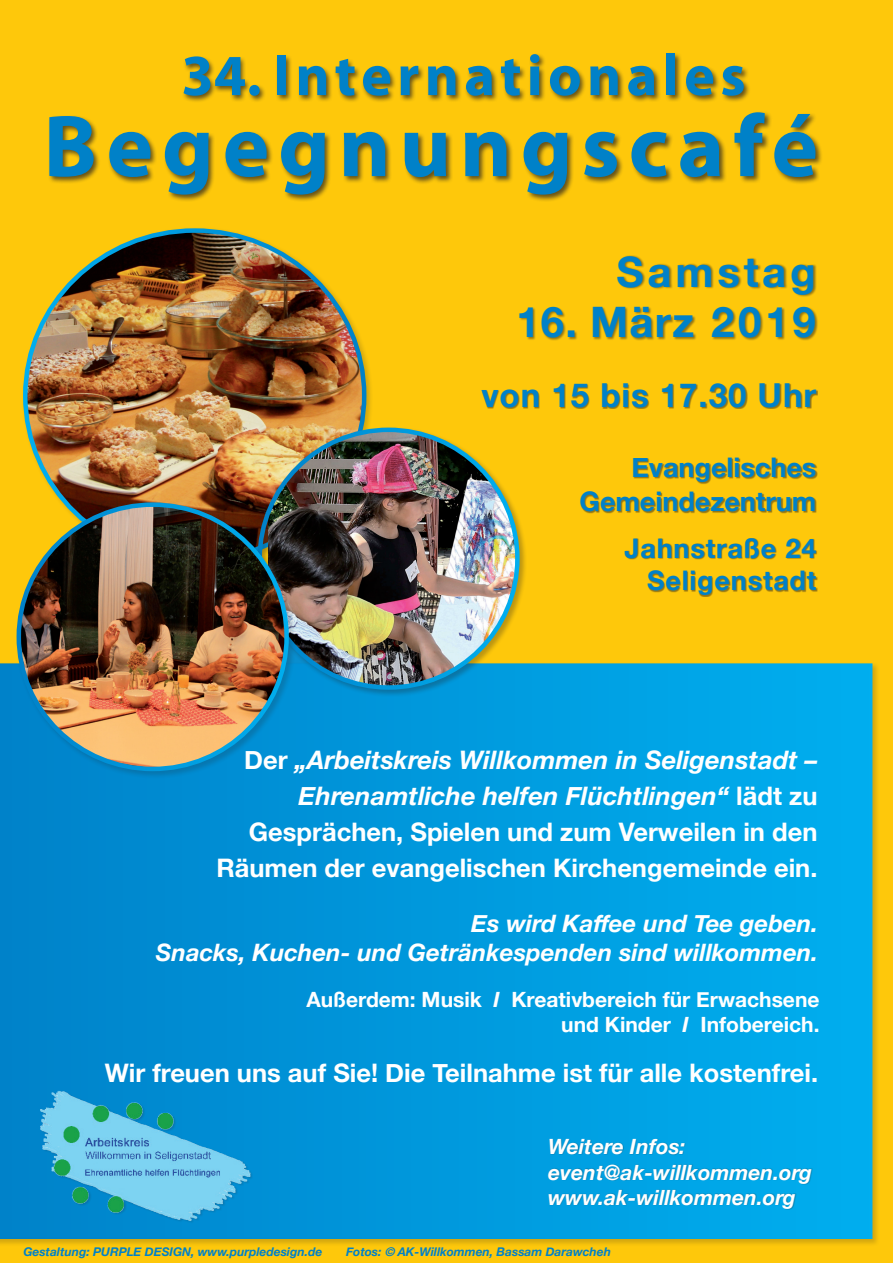
<style>
.page{position:relative;width:893px;height:1263px;background:#fec80b}
.page>*{position:absolute;margin:0;border:0;box-sizing:border-box;transform-origin:0 0}
.t1{font:700 88.5px "Myriad Pro";letter-spacing:.1em;color:#0081c8}
.t2{font:700 58.5px "Myriad Pro";letter-spacing:.09em;color:#0081c8}
.t3{font:700 42px "Helvetica Neue";letter-spacing:.03em;color:#0081c8}
.t4{font:700 42px "Helvetica Neue";letter-spacing:.09em;color:#0081c8}
.t5{font:700 33px "Helvetica Neue";letter-spacing:.03em;color:#0081c8}
.t6{font:700 27px/34.2px "Helvetica Neue";color:#0081c8;text-align:right}
.t7{font:700 27px/32.4px "Helvetica Neue";letter-spacing:.03em;color:#0081c8;text-align:right}
.t8{font:700 25.5px/36px "Helvetica Neue";color:#fff;text-align:right}
.t9{font:italic 700 24px/28.8px "Helvetica Neue";color:#fff;text-align:right}
.t10{font:700 21px/25.2px "Helvetica Neue";color:#fff;text-align:right}
.t11{font:italic 700 21px/25.2px "Helvetica Neue";color:#fff}
.t12{font:italic 700 12px "Helvetica Neue";color:#0081c8}
.s1{font-style:italic}
</style>
<div class="page">
<div style="left:0;top:662px;width:880px;height:584px;background:#231f20;opacity:.2"></div>
<svg style="left:0;top:663px;width:872px;height:576px;background:#09d"></svg>
<div style="left:519px;top:255px;width:299px;height:86px;background:#231f20;opacity:.49"></div>
<div style="left:482px;top:384px;width:336px;height:25px;background:#231f20;opacity:.49"></div>
<div style="left:580px;top:458px;width:237px;height:55px;background:#231f20;opacity:.49"></div>
<div style="left:625px;top:538px;width:193px;height:59px;background:#231f20;opacity:.49"></div>
<div style="left:548px;top:1139px;width:265px;height:71px;background:#231f20;opacity:.3"></div>
<div style="left:183px;top:52px;width:568px;height:51px;background:#231f20;opacity:.69"></div>
<div style="left:48px;top:111px;width:775px;height:91px;background:#231f20;opacity:.69"></div>
<img style="left:38px;top:1083px;width:214px;height:142px">
<div style="left:21px;top:227px;width:353px;height:344px;background:#231f20;opacity:.2"></div>
<img style="left:25px;top:231px;width:339px;height:270px">
<div style="left:256px;top:426px;width:271px;height:271px;background:#231f20;opacity:.3"></div>
<img style="left:268px;top:430px;width:249px;height:257px">
<div style="left:15px;top:501px;width:281px;height:278px;background:#231f20;opacity:.2"></div>
<img style="left:19px;top:505px;width:268px;height:264px">
<h2 class="t2" style="left:181px;top:37px;width:566px">34. Internationales</h2>
<h1 class="t1" style="left:44px;top:89px;width:776px">Begegnungscafé</h1>
<h3 class="t4" style="left:617px;top:239px;width:201px">Samstag</h3>
<h3 class="t3" style="left:516px;top:289px;width:301px">16. März 2019</h3>
<p class="t5" style="left:481px;top:370px;width:336px">von 15 bis 17.30 Uhr</p>
<p class="t6" style="left:579px;top:451px;width:238px">Evangelisches<br>Gemeindezentrum</p>
<p class="t7" style="left:625px;top:533px;width:193px">Jahnstraße 24<br>Seligenstadt</p>
<p class="t8" style="left:216px;top:742px;width:603px">Der <span class="s1">„Arbeitskreis Willkommen in Seligenstadt – Ehrenamtliche helfen Flüchtlingen“</span> lädt zu Gesprächen, Spielen und zum Verweilen in den Räumen der evangelischen Kirchengemeinde ein.</p>
<p class="t9" style="left:156px;top:909px;width:664px">Es wird Kaffee und Tee geben.<br>Snacks, Kuchen- und Getränkespenden sind willkommen.</p>
<p class="t10" style="left:307px;top:987px;width:514px">Außerdem: Musik <span class="s1">I</span> Kreativbereich für Erwachsene und Kinder <span class="s1">I</span> Infobereich.</p>
<p class="t8" style="left:105px;top:1056px;width:715px">Wir freuen uns auf Sie! Die Teilnahme ist für alle kostenfrei.</p>
<p class="t11" style="left:548px;top:1135px;width:265px">Weitere Infos: event@ak-willkommen.org www.ak-willkommen.org</p>
<p class="t12" style="left:23px;top:1242px;width:300px">Gestaltung: PURPLE DESIGN, www.purpledesign.de</p>
<p class="t12" style="left:346px;top:1242px;width:266px">Fotos: © AK-Willkommen, Bassam Darawcheh</p>
</div>
